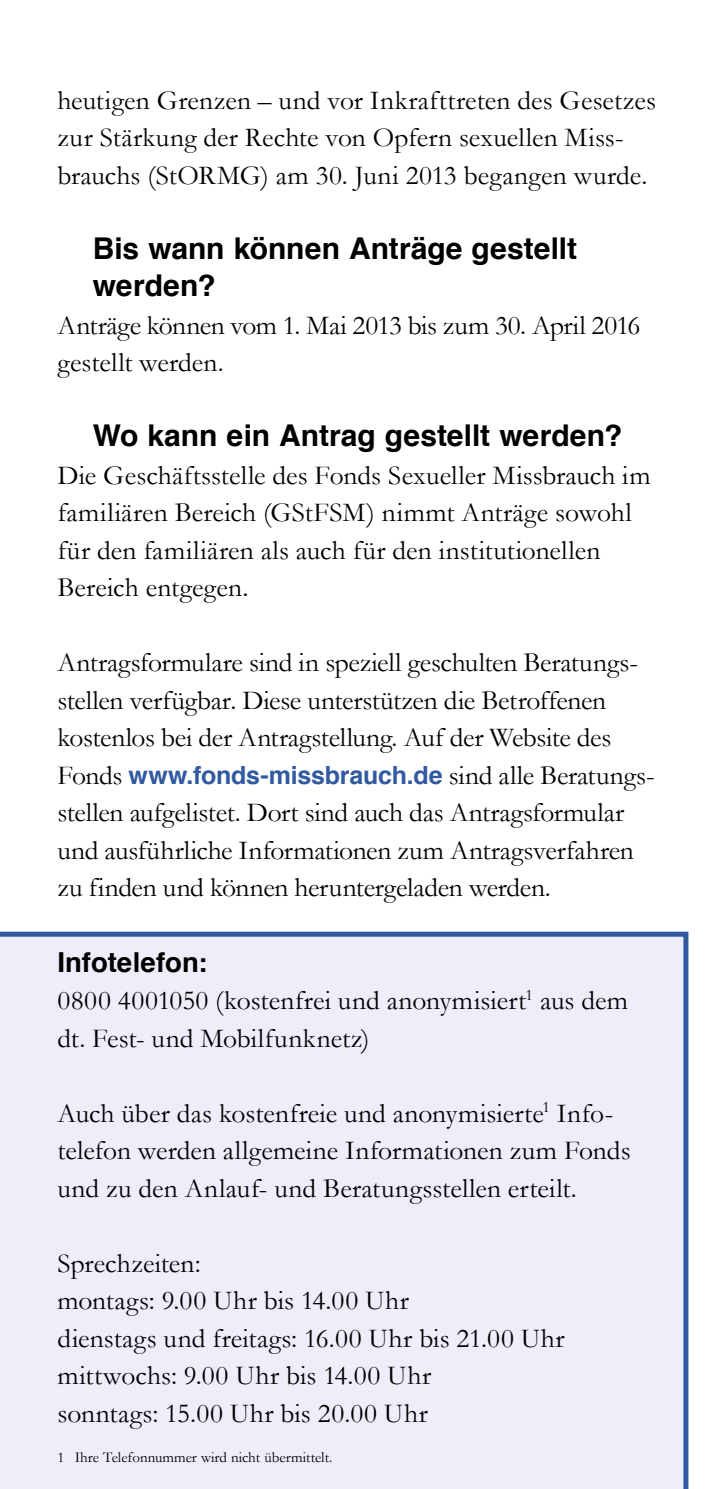
<style>
.page{position:relative;width:709px;height:1489px;background:#fff}
.page>*{position:absolute;margin:0;border:0;box-sizing:border-box;transform-origin:0 0}
.t1{font:700 30px/37.5px "Helvetica";color:#000}
.t2{font:27.5px/37.5px "Garamond";color:#000}
.t3{font:15px "Garamond";color:#000}
.s1{font-family:"Helvetica";font-weight:700;font-size:25px;color:#325aa0}
.s2{font-family:"Helvetica";font-weight:700}
</style>
<div class="page">
<div style="left:0;top:931px;width:688px;height:557px;background:#edeefa"></div>
<p class="t2" style="left:57px;top:81px;width:600px">heutigen Grenzen – und vor Inkrafttreten des Gesetzes zur Stärkung der Rechte von Opfern sexuellen Miss&shy;brauchs (StORMG) am 30. Juni 2013 begangen wurde.</p>
<h3 class="t1" style="left:93px;top:230px;width:485px">Bis wann können Anträge gestellt werden?</h3>
<p class="t2" style="left:57px;top:306px;width:584px">Anträge können vom 1. Mai 2013 bis zum 30. April 2016 gestellt werden.</p>
<h3 class="t1" style="left:93px;top:417px;width:531px">Wo kann ein Antrag gestellt werden?</h3>
<p class="t2" style="left:57px;top:456px;width:594px">Die Geschäftsstelle des Fonds Sexueller Missbrauch im familiären Bereich (GStFSM) nimmt Anträge sowohl für den familiären als auch für den institutionellen Bereich entgegen.</p>
<p class="t2" style="left:57px;top:643px;width:598px">Antragsformulare sind in speziell geschulten Beratungs&shy;stellen verfügbar. Diese unterstützen die Betroffenen kostenlos bei der Antragstellung. Auf der Website des Fonds <span class="s1">www.fonds-missbrauch.de</span> sind alle Beratungs&shy;stellen aufgelistet. Dort sind auch das Antragsformular und ausführliche Informationen zum Antragsverfahren zu finden und können heruntergeladen werden.</p>
<p class="t2" style="left:57px;top:943px;width:572px"><span class="s2">Infotelefon:<br></span>0800 4001050 (kostenfrei und anonymisiert<sup>1</sup> aus dem dt. Fest- und Mobilfunknetz)</p>
<p class="t2" style="left:57px;top:1093px;width:575px">Auch über das kostenfreie und anonymisierte<sup>1</sup> Info&shy;telefon werden allgemeine Informationen zum Fonds und zu den Anlauf- und Beratungsstellen erteilt.</p>
<p class="t2" style="left:57px;top:1243px;width:509px">Sprechzeiten:<br>montags: 9.00 Uhr bis 14.00 Uhr<br>dienstags und freitags: 16.00 Uhr bis 21.00 Uhr mittwochs: 9.00 Uhr bis 14.00 Uhr<br>sonntags: 15.00 Uhr bis 20.00 Uhr</p>
<p class="t3" style="left:57px;top:1447px;width:276px">1 Ihre Telefonnummer wird nicht übermittelt.</p>
</div>
